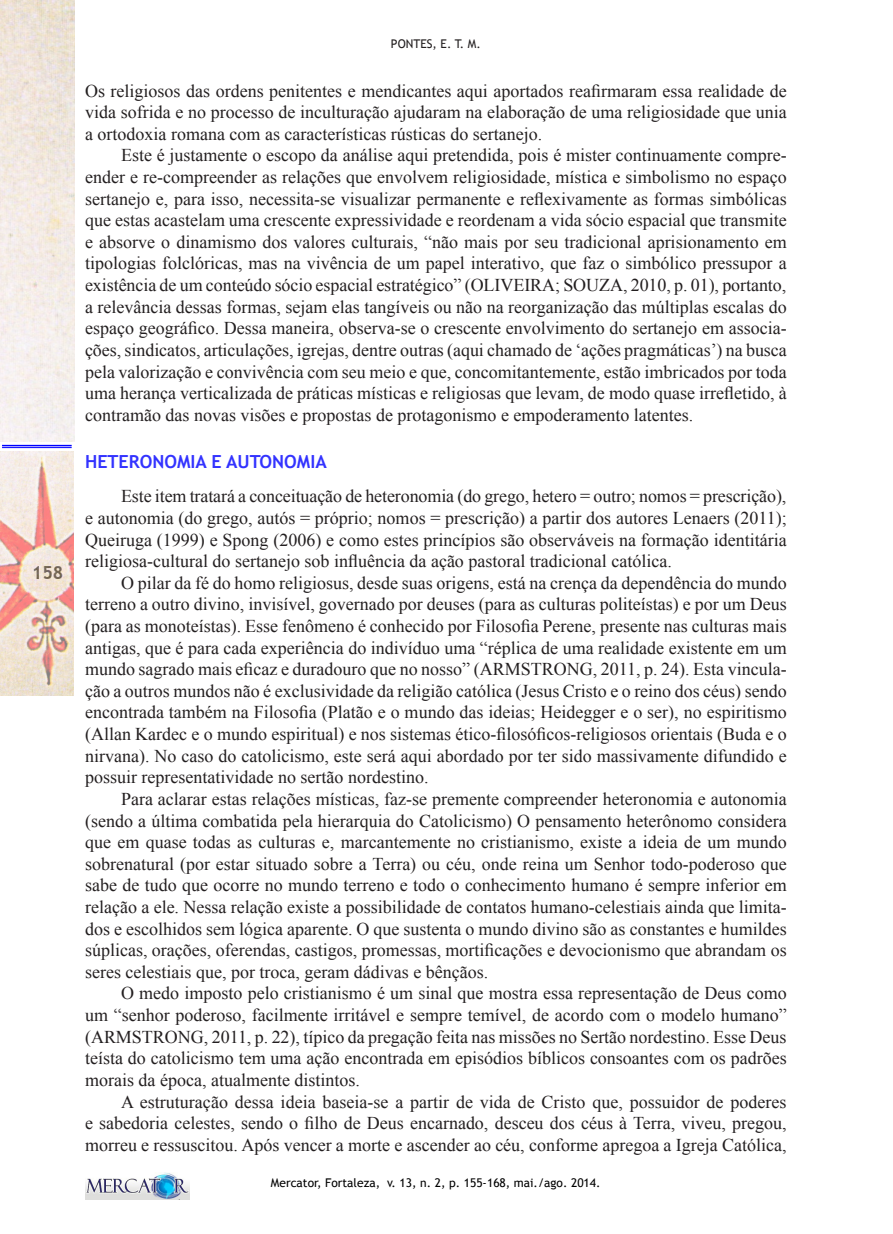
<style>
.page{position:relative;width:893px;height:1234px;background:#fff}
.page>*{position:absolute;margin:0;border:0;box-sizing:border-box;transform-origin:0 0}
.t1{font:18px/21.6px "Times New Roman";color:#231f20;text-align:justify}
.SUBTÍTULO_1{font:700 18px "Trebuchet MS";color:#33f}
.t2{font:700 18px "Trebuchet MS";color:#000}
.t3{font:12px "Trebuchet MS";color:#000}
.t4{font:12px "Trebuchet MS";color:#231f20}
</style>
<div class="page">
<img style="left:85px;top:1172px;width:105px;height:27px">
<img style="left:0;top:451px;width:74px;height:244px">
<img style="left:0;top:0;width:74px;height:442px">
<hr style="left:2px;top:445px;width:70px;height:1px;background:#00f">
<hr style="left:2px;top:447px;width:70px;height:1px;background:#00f">
<p class="t2" style="left:32px;top:561px;width:33px">158</p>
<p class="t4" style="left:391px;top:37px;width:91px">PONTES, E. T. M.</p>
<p class="t1" style="left:85px;top:79px;width:703px">Os religiosos das ordens penitentes e mendicantes aqui aportados reafirmaram essa realidade de vida sofrida e no processo de inculturação ajudaram na elaboração de uma religiosidade que unia a ortodoxia romana com as características rústicas do sertanejo.</p>
<p class="t1" style="left:85px;top:144px;width:703px;text-indent:36px">Este é justamente o escopo da análise aqui pretendida, pois é mister continuamente compre&shy;ender e re-compreender as relações que envolvem religiosidade, mística e simbolismo no espaço sertanejo e, para isso, necessita-se visualizar permanente e reflexivamente as formas simbólicas que estas acastelam uma crescente expressividade e reordenam a vida sócio espacial que transmite e absorve o dinamismo dos valores culturais, “não mais por seu tradicional aprisionamento em tipologias folclóricas, mas na vivência de um papel interativo, que faz o simbólico pressupor a existência de um conteúdo sócio espacial estratégico” (OLIVEIRA; SOUZA, 2010, p. 01), portanto, a relevância dessas formas, sejam elas tangíveis ou não na reorganização das múltiplas escalas do espaço geográfico. Dessa maneira, observa-se o crescente envolvimento do sertanejo em associa&shy;ções, sindicatos, articulações, igrejas, dentre outras (aqui chamado de ‘ações pragmáticas’) na busca pela valorização e convivência com seu meio e que, concomitantemente, estão imbricados por toda uma herança verticalizada de práticas místicas e religiosas que levam, de modo quase irrefletido, à contramão das novas visões e propostas de protagonismo e empoderamento latentes.</p>
<p class="SUBTÍTULO_1" style="left:85px;top:450px;width:243px">HETERONOMIA E AUTONOMIA</p>
<p class="t1" style="left:85px;top:485px;width:703px;text-indent:36px">Este item tratará a conceituação de heteronomia (do grego, hetero = outro; nomos = prescrição), e autonomia (do grego, autós = próprio; nomos = prescrição) a partir dos autores Lenaers (2011); Queiruga (1999) e Spong (2006) e como estes princípios são observáveis na formação identitária religiosa-cultural do sertanejo sob influência da ação pastoral tradicional católica.</p>
<p class="t1" style="left:85px;top:571px;width:703px;text-indent:36px">O pilar da fé do homo religiosus, desde suas origens, está na crença da dependência do mundo terreno a outro divino, invisível, governado por deuses (para as culturas politeístas) e por um Deus (para as monoteístas). Esse fenômeno é conhecido por Filosofia Perene, presente nas culturas mais antigas, que é para cada experiência do indivíduo uma “réplica de uma realidade existente em um mundo sagrado mais eficaz e duradouro que no nosso” (ARMSTRONG, 2011, p. 24). Esta vincula&shy;ção a outros mundos não é exclusividade da religião católica (Jesus Cristo e o reino dos céus) sendo encontrada também na Filosofia (Platão e o mundo das ideias; Heidegger e o ser), no espiritismo (Allan Kardec e o mundo espiritual) e nos sistemas ético-filosóficos-religiosos orientais (Buda e o nirvana). No caso do catolicismo, este será aqui abordado por ter sido massivamente difundido e possuir representatividade no sertão nordestino.</p>
<p class="t1" style="left:85px;top:787px;width:703px;text-indent:36px">Para aclarar estas relações místicas, faz-se premente compreender heteronomia e autonomia (sendo a última combatida pela hierarquia do Catolicismo) O pensamento heterônomo considera que em quase todas as culturas e, marcantemente no cristianismo, existe a ideia de um mundo sobrenatural (por estar situado sobre a Terra) ou céu, onde reina um Senhor todo-poderoso que sabe de tudo que ocorre no mundo terreno e todo o conhecimento humano é sempre inferior em relação a ele. Nessa relação existe a possibilidade de contatos humano-celestiais ainda que limita&shy;dos e escolhidos sem lógica aparente. O que sustenta o mundo divino são as constantes e humildes súplicas, orações, oferendas, castigos, promessas, mortificações e devocionismo que abrandam os seres celestiais que, por troca, geram dádivas e bênçãos.</p>
<p class="t1" style="left:85px;top:982px;width:703px;text-indent:36px">O medo imposto pelo cristianismo é um sinal que mostra essa representação de Deus como um “senhor poderoso, facilmente irritável e sempre temível, de acordo com o modelo humano” (ARMSTRONG, 2011, p. 22), típico da pregação feita nas missões no Sertão nordestino. Esse Deus teísta do catolicismo tem uma ação encontrada em episódios bíblicos consoantes com os padrões morais da época, atualmente distintos.</p>
<p class="t1" style="left:85px;top:1090px;width:703px;text-indent:36px">A estruturação dessa ideia baseia-se a partir de vida de Cristo que, possuidor de poderes e sabedoria celestes, sendo o filho de Deus encarnado, desceu dos céus à Terra, viveu, pregou, morreu e ressuscitou. Após vencer a morte e ascender ao céu, conforme apregoa a Igreja Católica,</p>
<p class="t3" style="left:271px;top:1175px;width:331px">Mercator, Fortaleza, v. 13, n. 2, p. 155-168, mai./ago. 2014.</p>
</div>
